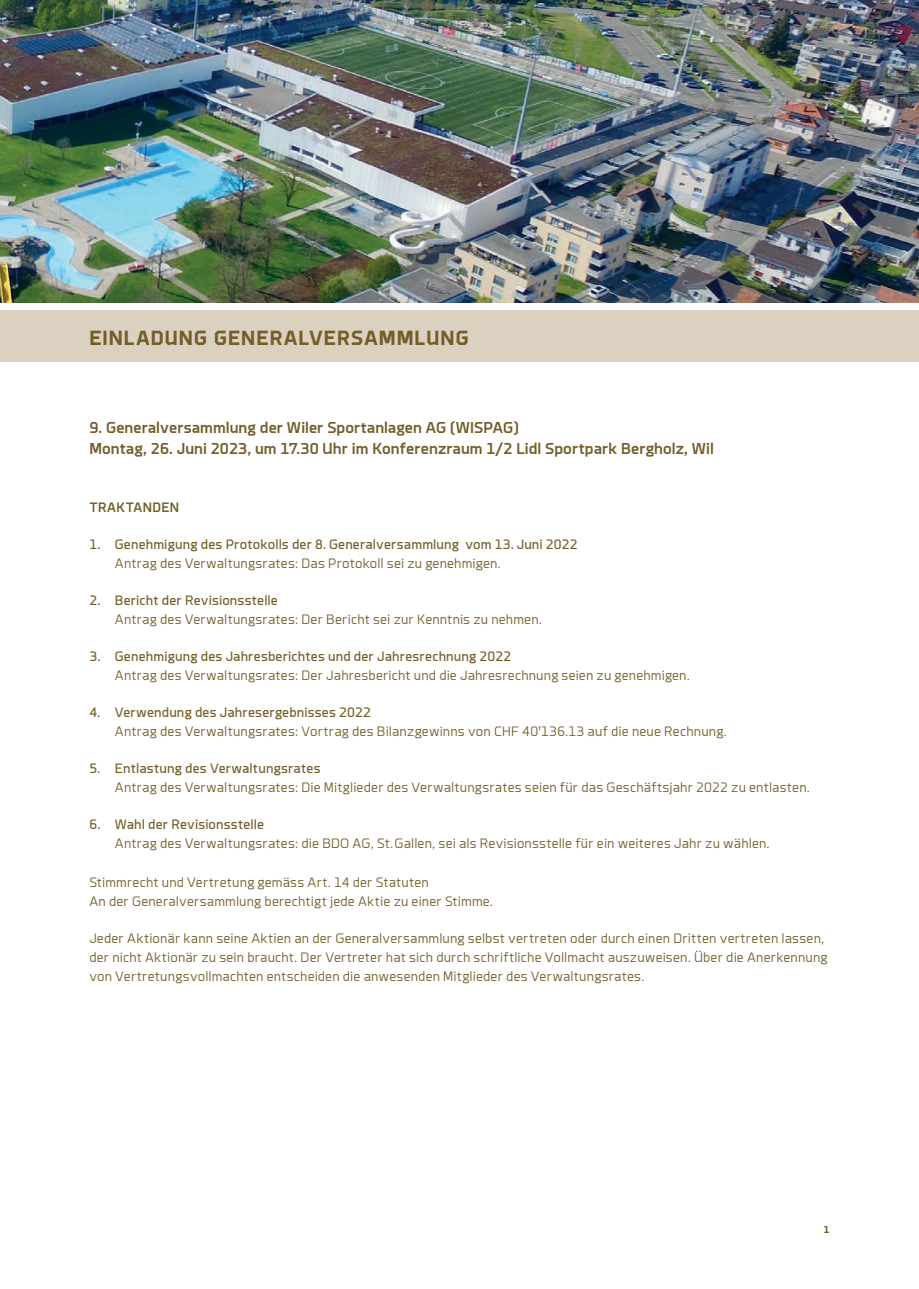
<style>
.page{position:relative;width:919px;height:1289px;background:#fff}
.page>*{position:absolute;margin:0;border:0;box-sizing:border-box;transform-origin:0 0}
._00_hauttitel{font:700 21px "Brooklyn";letter-spacing:.045em;color:#735d28}
._01_grundtext{font:500 16.2px "Brooklyn";letter-spacing:.005em;color:#735d28}
._01_grundtext-2{font:300 13.95px/19.2px "Brooklyn";letter-spacing:.01em;color:#735d28}
._01_grundtext-3{font:13.95px/19.2px "Brooklyn";letter-spacing:.01em;color:#735d28}
._02_untertitel{font:500 13.95px "Brooklyn";letter-spacing:.025em;color:#735d28}
.grundtext{font:700 10.2px "Brooklyn";color:#735d28}
.s1{font-weight:300}
.s2{font-weight:400}
</style>
<div class="page">
<div style="left:0;top:310px;width:918px;height:51px;background:#dad1c0"></div>
<img style="left:0;top:0;width:918px;height:302px">
<p class="_00_hauttitel" style="left:89px;top:327px;width:381px">EINLADUNG GENERALVERSAMMLUNG</p>
<p class="_01_grundtext" style="left:89px;top:420px;width:431px">9. Generalversammlung der Wiler Sportanlagen AG (WISPAG)</p>
<p class="_01_grundtext" style="left:89px;top:440px;width:626px">Montag, 26. Juni 2023, um 17.30 Uhr im Konferenzraum 1/2 Lidl Sportpark Bergholz, Wil</p>
<p class="_02_untertitel" style="left:89px;top:500px;width:91px">TRAKTANDEN</p>
<p class="_01_grundtext-3" style="left:115px;top:534px;width:464px;text-indent:-26px">1. Genehmigung des Protokolls der 8. Generalversammlung vom 13. Juni 2022<br><span class="s1">Antrag des Verwaltungsrates: Das Protokoll sei zu genehmigen.</span></p>
<p class="_01_grundtext-2" style="left:115px;top:590px;width:428px;text-indent:-26px"><span class="s2">2. Bericht der Revisionsstelle<br></span>Antrag des Verwaltungsrates: Der Bericht sei zur Kenntnis zu nehmen.</p>
<p class="_01_grundtext-2" style="left:115px;top:647px;width:576px;text-indent:-26px"><span class="s2">3. Genehmigung des Jahresberichtes und der Jahresrechnung 2022<br></span>Antrag des Verwaltungsrates: Der Jahresbericht und die Jahresrechnung seien zu genehmigen.</p>
<p class="_01_grundtext-2" style="left:115px;top:703px;width:613px;text-indent:-26px"><span class="s2">4. Verwendung des Jahresergebnisses 2022<br></span>Antrag des Verwaltungsrates: Vortrag des Bilanzgewinns von CHF 40'136.13 auf die neue Rechnung.</p>
<p class="_01_grundtext-2" style="left:115px;top:759px;width:696px;text-indent:-26px"><span class="s2">5. Entlastung des Verwaltungsrates<br></span>Antrag des Verwaltungsrates: Die Mitglieder des Verwaltungsrates seien für das Geschäftsjahr 2022 zu entlasten.</p>
<p class="_01_grundtext-2" style="left:115px;top:815px;width:656px;text-indent:-26px"><span class="s2">6. Wahl der Revisionsstelle<br></span>Antrag des Verwaltungsrates: die BDO AG, St. Gallen, sei als Revisionsstelle für ein weiteres Jahr zu wählen.</p>
<p class="_01_grundtext-2" style="left:89px;top:872px;width:341px">Stimmrecht und Vertretung gemäss Art. 14 der Statuten</p>
<p class="_01_grundtext-2" style="left:89px;top:892px;width:405px">An der Generalversammlung berechtigt jede Aktie zu einer Stimme.</p>
<p class="_01_grundtext-2" style="left:89px;top:929px;width:739px">Jeder Aktionär kann seine Aktien an der Generalversammlung selbst vertreten oder durch einen Dritten vertreten lassen, der nicht Aktionär zu sein braucht. Der Vertreter hat sich durch schriftliche Vollmacht auszuweisen. Über die Anerkennung von Vertretungsvollmachten entscheiden die anwesenden Mitglieder des Verwaltungsrates.</p>
<p class="grundtext" style="left:823px;top:1224px;width:7px">1</p>
</div>
